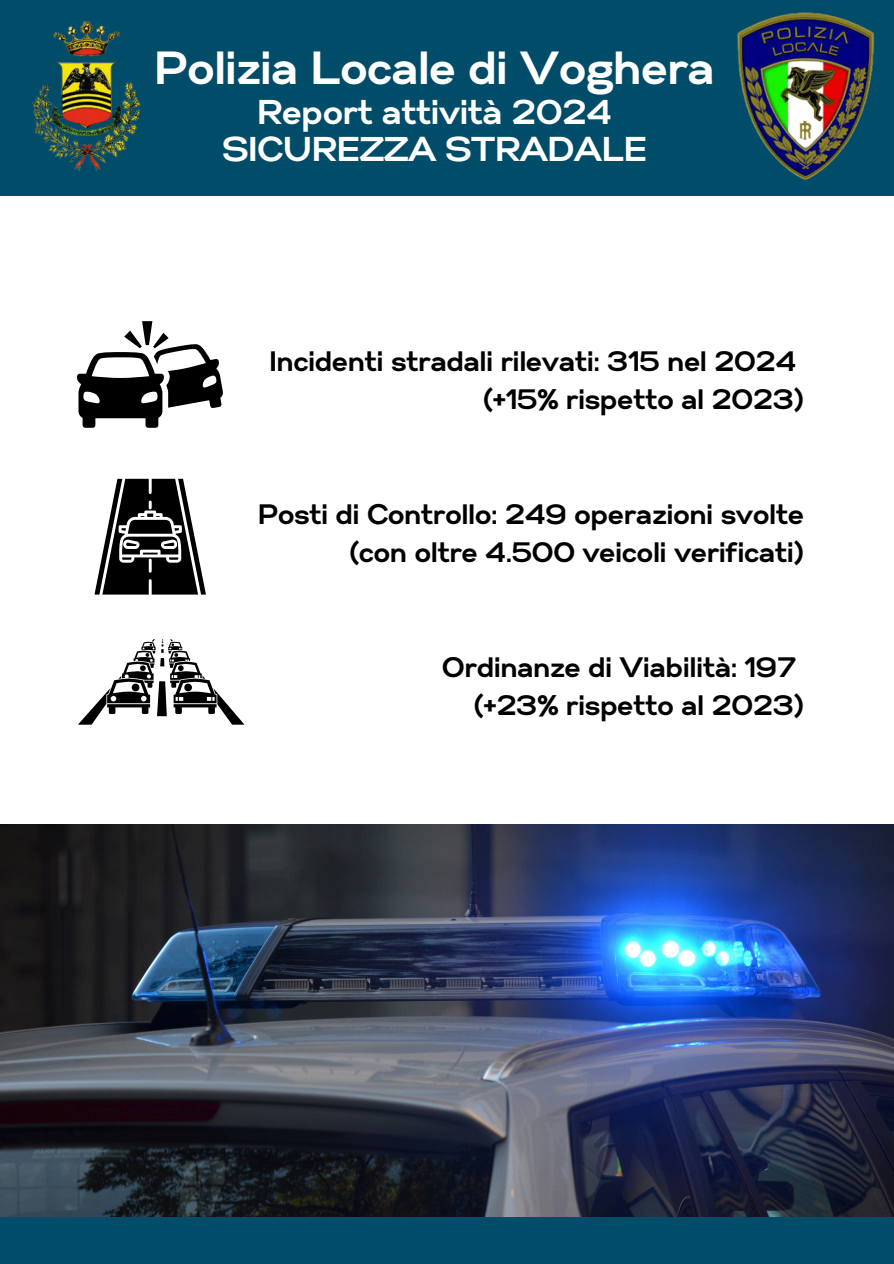
<style>
.page{position:relative;width:894px;height:1264px;background:#fff}
.page>*{position:absolute;margin:0;border:0;box-sizing:border-box;transform-origin:0 0}
.t1{font:700 46.35px "Gabriel Sans";color:#fff}
.t2{font:700 34.35px/37.2px "Gabriel Sans";color:#fff;text-align:center}
.t3{font:700 28.05px "Gabriel Sans";color:#000}
</style>
<div class="page">
<div style="left:0;top:0;width:893px;height:196px;background:#014c68"></div>
<img style="left:32px;top:21px;width:109px;height:150px">
<img style="left:737px;top:12px;width:138px;height:169px">
<svg style="left:77px;top:321px;width:146px;height:107px"></svg>
<svg style="left:94px;top:479px;width:112px;height:115px"></svg>
<svg style="left:78px;top:639px;width:166px;height:85px"></svg>
<img style="left:0;top:825px;width:893px;height:391px">
<div style="left:0;top:1216px;width:893px;height:47px;background:#014c68"></div>
<p class="t1" style="left:155px;top:48px;width:561px">Polizia Locale di Voghera</p>
<p class="t2" style="left:223px;top:95px;width:425px">Report attività 2024<br>SICUREZZA STRADALE</p>
<p class="t3" style="left:270px;top:349px;width:528px">Incidenti stradali rilevati: 315 nel 2024</p>
<h1 class="t3" style="left:483px;top:387px;width:322px">(+15% rispetto al 2023)</h1>
<p class="t3" style="left:258px;top:502px;width:547px">Posti di Controllo: 249 operazioni svolte</p>
<p class="t3" style="left:349px;top:540px;width:456px">(con oltre 4.500 veicoli verificati)</p>
<p class="t3" style="left:442px;top:655px;width:355px">Ordinanze di Viabilità: 197</p>
<p class="t3" style="left:474px;top:693px;width:331px">(+23% rispetto al 2023)</p>
</div>
